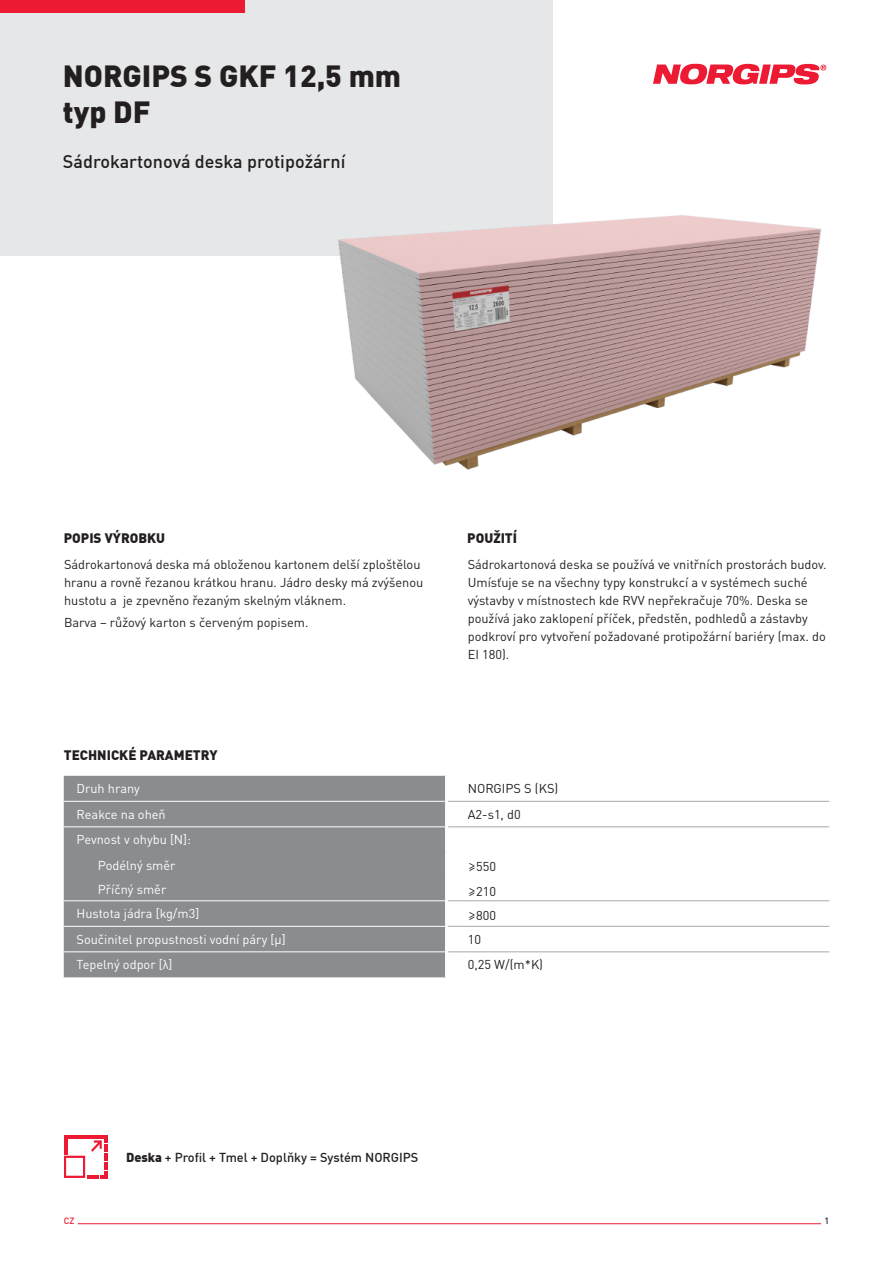
<style>
.page{position:relative;width:893px;height:1263px;background:#fff}
.page>*{position:absolute;margin:0;border:0;box-sizing:border-box;transform-origin:0 0}
.t1{font:900 30px/36px "DIN Offc Pro";color:#231f20}
.t2{font:500 18px "DIN Offc Pro";color:#231f20}
.header_2{font:900 13.5px "DIN Offc Pro";color:#231f20}
.txt{font:12.75px/18px "DIN Pro";color:#231f20}
.t3{font:12.75px "DIN Pro";color:#fff}
.t4{font:12.75px "DIN Pro";color:#231f20}
.t5{font:500 12.75px "DIN Offc Pro";color:#231f20}
.t6{font:12.75px "DIN Pro";color:#fff}
.t7{font:500 9px "DIN Offc Pro";color:#ed1a33}
.t8{font:500 9px "DIN Offc Pro";color:#231f20}
.s1{font-weight:300;font-size:16.5px}
.s2{font-weight:900}
</style>
<div class="page">
<div style="left:0;top:0;width:553px;height:255px;background:#e6e7e9"></div>
<div style="left:0;top:0;width:244px;height:13px;background:#ed1a33"></div>
<svg style="left:653px;top:64px;width:173px;height:20px"></svg>
<img style="left:327px;top:215px;width:494px;height:255px">
<hr style="left:78px;top:1223px;width:743px;height:1px;background:#ed1a33">
<svg style="left:64px;top:1135px;width:43px;height:44px"></svg>
<div style="left:64px;top:776px;width:381px;height:201px;background:#8a8c8f"></div>
<hr style="left:64px;top:801px;width:381px;height:1px;background:#fff">
<hr style="left:64px;top:826px;width:381px;height:1px;background:#fff">
<hr style="left:64px;top:900px;width:381px;height:1px;background:#fff">
<hr style="left:64px;top:926px;width:381px;height:1px;background:#fff">
<hr style="left:64px;top:951px;width:381px;height:1px;background:#fff">
<hr style="left:448px;top:801px;width:381px;height:1px;background:#a8a9ad">
<hr style="left:448px;top:826px;width:381px;height:1px;background:#a8a9ad">
<hr style="left:448px;top:900px;width:381px;height:1px;background:#a8a9ad">
<hr style="left:448px;top:926px;width:381px;height:1px;background:#a8a9ad">
<hr style="left:448px;top:951px;width:381px;height:1px;background:#a8a9ad">
<p class="t1" style="left:63px;top:56px;width:340px">NORGIPS S GKF 12,5 mm typ DF</p>
<p class="t2" style="left:63px;top:147px;width:284px">Sádrokartonová deska protipožární</p>
<p class="header_2" style="left:64px;top:527px;width:103px">POPIS VÝROBKU</p>
<p class="header_2" style="left:467px;top:527px;width:51px">POUŽITÍ</p>
<p class="txt" style="left:64px;top:554px;width:361px">Sádrokartonová deska má obloženou kartonem delší zploštělou hranu a rovně řezanou krátkou hranu. Jádro desky má zvýšenou hustotu a je zpevněno řezaným skelným vláknem.</p>
<p class="txt" style="left:64px;top:613px;width:246px">Barva – růžový karton s červeným popisem.</p>
<p class="header_2" style="left:64px;top:744px;width:155px">TECHNICKÉ PARAMETRY</p>
<p class="txt" style="left:468px;top:554px;width:360px">Sádrokartonová deska se používá ve vnitřních prostorách budov.<br>Umísťuje se na všechny typy konstrukcí a v systémech suché výstavby v místnostech kde RVV nepřekračuje 70%. Deska se používá jako zaklopení příček, předstěn, podhledů a zástavby podkroví pro vytvoření požadované protipožární bariéry (max. do EI 180).</p>
<p class="t6" style="left:77px;top:780px;width:65px">Druh hrany</p>
<p class="t4" style="left:468px;top:779px;width:92px">NORGIPS S (KS)</p>
<p class="t6" style="left:77px;top:806px;width:91px">Reakce na oheň</p>
<p class="t4" style="left:468px;top:805px;width:55px">A2-s1, d0</p>
<p class="t3" style="left:77px;top:830px;width:116px">Pevnost v ohybu [N]:</p>
<p class="t3" style="left:98px;top:856px;width:79px">Podélný směr</p>
<p class="t4" style="left:468px;top:857px;width:30px"><span class="s1">≥</span>550</p>
<p class="t3" style="left:98px;top:880px;width:70px">Příčný směr</p>
<p class="t4" style="left:468px;top:881px;width:30px"><span class="s1">≥</span>210</p>
<p class="t3" style="left:77px;top:904px;width:124px">Hustota jádra [kg/m3]</p>
<p class="t4" style="left:468px;top:905px;width:30px"><span class="s1">≥</span>800</p>
<p class="t3" style="left:77px;top:930px;width:211px">Součinitel propustnosti vodní páry [µ]</p>
<p class="t4" style="left:468px;top:930px;width:15px">10</p>
<p class="t3" style="left:77px;top:955px;width:98px">Tepelný odpor [λ]</p>
<p class="t4" style="left:468px;top:955px;width:77px">0,25 W/(m*K)</p>
<p class="t5" style="left:126px;top:1147px;width:294px"><span class="s2">Deska</span> + Profil + Tmel + Doplňky = Systém NORGIPS</p>
<p class="t7" style="left:64px;top:1213px;width:12px">CZ</p>
<p class="t8" style="left:824px;top:1213px;width:6px">1</p>
</div>
